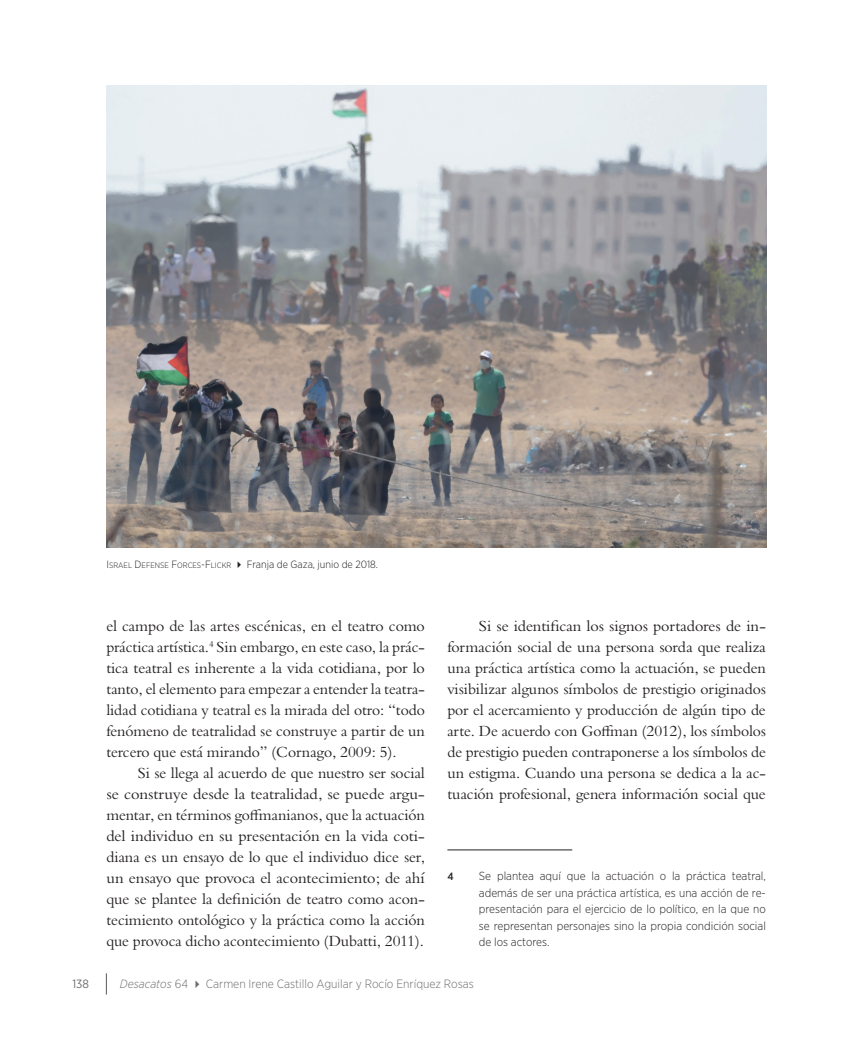
<style>
.page{position:relative;width:851px;height:1063px;background:#fff}
.page>*{position:absolute;margin:0;border:0;box-sizing:border-box;transform-origin:0 0}
.t1{font:15px/21px "Bergamo Std";color:#231f20;text-align:justify}
.t2{font:300 12px "Gotham Narrow";color:#6c6d70}
.t3{font:12px "Gotham Narrow";color:#6c6d70}
.t4{font:300 11.7px/16.5px "Gotham Narrow";color:#231f20;text-align:justify}
.t5{font:300 10.5px "Gotham Narrow";color:#231f20}
.t6{font:500 10.5px "Gotham Narrow";color:#231f20}
.s1{font-style:inherit}
.s2{font-size:7.8px}
.s3{font-style:italic}
</style>
<div class="page">
<svg style="left:106px;top:973px;width:1px;height:22px"></svg>
<hr style="left:447px;top:850px;width:125px;height:1px;background:#231f20">
<img style="left:106px;top:85px;width:660px;height:462px">
<p class="t5" style="left:106px;top:558px;width:273px"><span class="s1">I</span> <span class="s2">SRAEL</span> <span class="s1">D</span> <span class="s2">EFENSE</span> <span class="s1">F</span><span class="s2">ORCES</span><span class="s1">-F</span><span class="s2">LICKR</span> ✔ Franja de Gaza, junio de 2018.</p>
<p class="t1" style="left:106px;top:616px;width:320px">el campo de las artes escénicas, en el teatro como práctica artística.<sup>4</sup> Sin embargo, en este caso, la prác&shy;tica teatral es inherente a la vida cotidiana, por lo tanto, el elemento para empezar a entender la teatra&shy;lidad cotidiana y teatral es la mirada del otro: “todo fenómeno de teatralidad se construye a partir de un tercero que está mirando” (Cornago, 2009: 5).</p>
<p class="t1" style="left:106px;top:763px;width:320px;text-indent:32px">Si se llega al acuerdo de que nuestro ser social se construye desde la teatralidad, se puede argu&shy;mentar, en términos goffmanianos, que la actuación del individuo en su presentación en la vida coti&shy;diana es un ensayo de lo que el individuo dice ser, un ensayo que provoca el acontecimiento; de ahí que se plantee la definición de teatro como acon&shy;tecimiento ontológico y la práctica como la acción que provoca dicho acontecimiento (Dubatti, 2011).</p>
<p class="t1" style="left:447px;top:616px;width:320px;text-indent:32px">Si se identifican los signos portadores de in&shy;formación social de una persona sorda que realiza una práctica artística como la actuación, se pueden visibilizar algunos símbolos de prestigio originados por el acercamiento y producción de algún tipo de arte. De acuerdo con Goffman (2012), los símbolos de prestigio pueden contraponerse a los símbolos de un estigma. Cuando una persona se dedica a la ac&shy;tuación profesional, genera información social que</p>
<p class="t6" style="left:447px;top:870px;width:8px">4</p>
<p class="t4" style="left:479px;top:867px;width:288px">Se plantea aquí que la actuación o la práctica teatral, además de ser una práctica artística, es una acción de re&shy;presentación para el ejercicio de lo político, en la que no se representan personajes sino la propia condición social de los actores.</p>
<p class="t3" style="left:72px;top:976px;width:18px">138</p>
<p class="t2" style="left:120px;top:976px;width:355px"><span class="s3">Desacatos</span> 64 ✔ Carmen Irene Castillo Aguilar y Rocío Enríquez Rosas</p>
</div>
